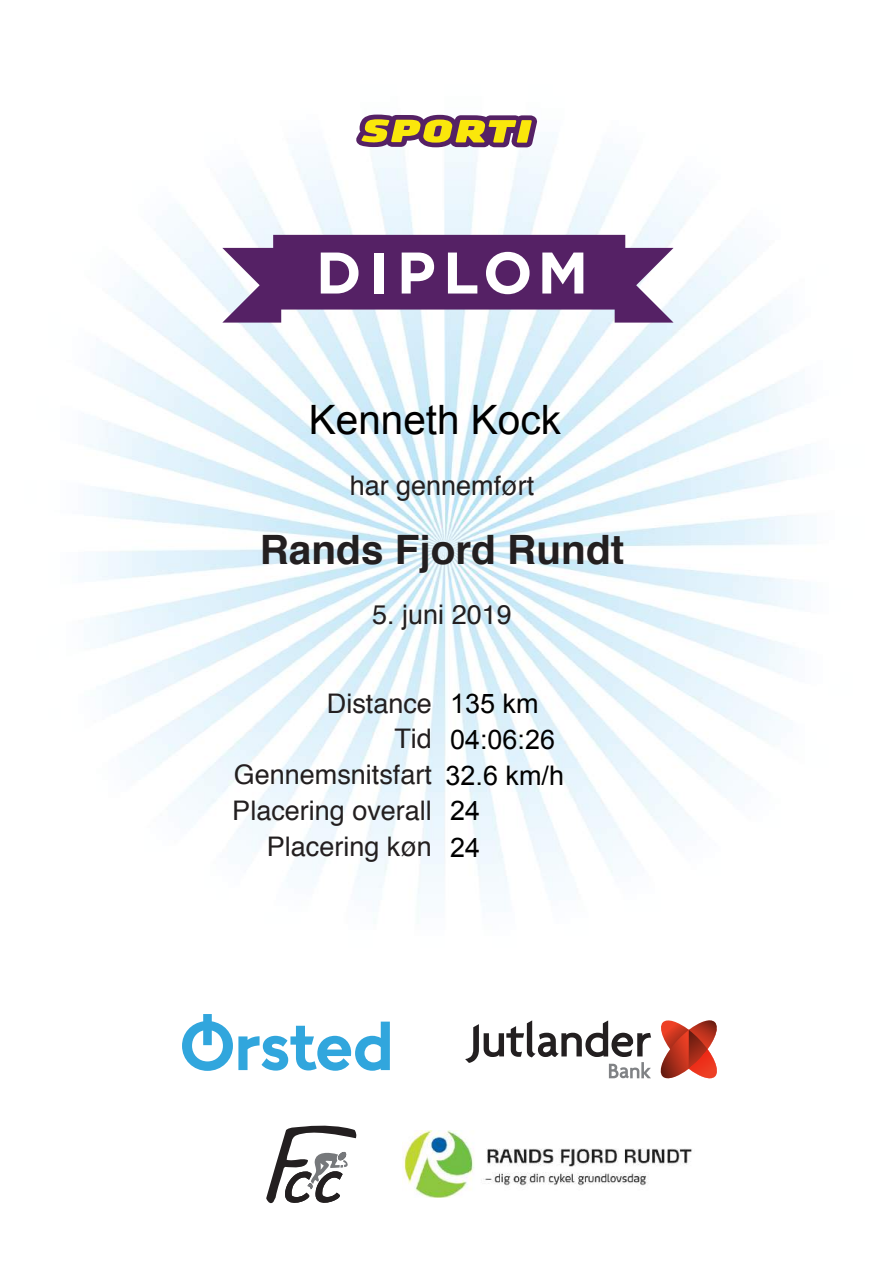
<style>
.page{position:relative;width:893px;height:1263px;background:#fff}
.page>*{position:absolute;margin:0;border:0;box-sizing:border-box;transform-origin:0 0}
.t1{font:700 58.5px "Gotham";letter-spacing:.12em;color:#fff}
.t2{font:700 40.5px "Helvetica";color:#231f20}
.t3{font:40.5px "Arial";color:#000}
.t4{font:27px/36px "Helvetica";color:#231f20;text-align:right}
.t5{font:27px/37.5px "Arial";color:#000}
</style>
<div class="page">
<img style="left:84px;top:114px;width:727px;height:965px">
<svg style="left:356px;top:115px;width:181px;height:32px;background:#a9874c"></svg>
<svg style="left:222px;top:235px;width:451px;height:88px;background:#764f85"></svg>
<img style="left:402px;top:1130px;width:290px;height:68px">
<svg style="left:266px;top:1125px;width:91px;height:79px"></svg>
<svg style="left:465px;top:1020px;width:186px;height:58px"></svg>
<svg style="left:657px;top:1018px;width:64px;height:61px"></svg>
<svg style="left:182px;top:1014px;width:208px;height:57px"></svg>
<h1 class="t1" style="left:316px;top:239px;width:274px">DIPLOM</h1>
<h2 class="t3" style="left:309px;top:398px;width:253px">Kenneth Kock</h2>
<p class="t4" style="left:350px;top:468px;width:186px">har gennemført</p>
<h2 class="t2" style="left:260px;top:517px;width:366px">Rands Fjord Rundt</h2>
<p class="t4" style="left:372px;top:597px;width:141px">5. juni 2019</p>
<p class="t4" style="left:232px;top:686px;width:201px">Distance<br>Tid<br>Gennemsnitsfart<br>Placering overall<br>Placering køn</p>
<p class="t5" style="left:450px;top:685px;width:90px">135 km</p>
<p class="t5" style="left:446px;top:722px;width:120px;line-height:36px">04:06:26<br>32.6 km/h</p>
<p class="t5" style="left:450px;top:791px;width:32px">24<br>24</p>
</div>
